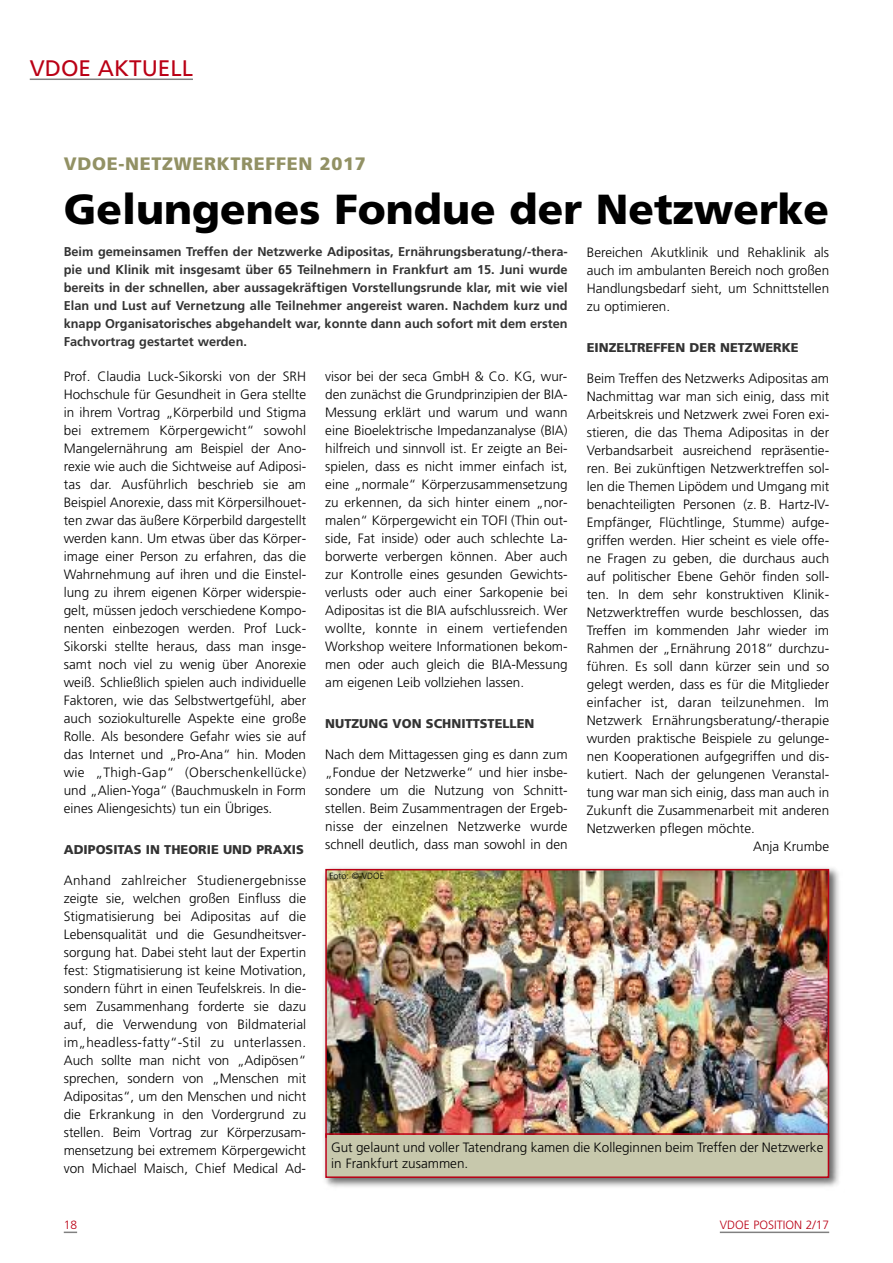
<style>
.page{position:relative;width:893px;height:1263px;background:#fff}
.page>*{position:absolute;margin:0;border:0;box-sizing:border-box;transform-origin:0 0}
.t1{font:900 42px "Frutiger";color:#000}
.t2{font:22.5px "Frutiger";color:#ba0015}
.t3{font:900 18px "Frutiger";letter-spacing:.035em;color:#929164}
.t4{font:300 13.5px/18px "Frutiger";color:#000;text-align:justify}
.t5{font:700 12.75px/18px "Frutiger";color:#333;text-align:justify}
.t6{font:900 12.75px "Frutiger";color:#333}
.t7{font:300 12px "Frutiger";color:#ba0015}
.t8{font:300 9px "Frutiger";color:#000}
</style>
<div class="page">
<hr style="left:30px;top:79px;width:163px;height:1px;background:#808080">
<svg style="left:64px;top:1231px;width:13px;height:2px"></svg>
<hr style="left:720px;top:1231px;width:109px;height:2px;background:#808080">
<img style="left:324px;top:867px;width:515px;height:320px">
<img style="left:328px;top:872px;width:498px;height:261px">
<div style="left:325px;top:869px;width:504px;height:269px;border:2px solid #ba0015"></div>
<div style="left:327px;top:1135px;width:501px;height:41px;background:#c7c8ac"></div>
<div style="left:325px;top:1133px;width:504px;height:45px;border:2px solid #ba0015"></div>
<h2 class="t2" style="left:30px;top:60px;width:165px">VDOE AKTUELL</h2>
<h3 class="t3" style="left:64px;top:156px;width:304px">VDOE-NETZWERKTREFFEN 2017</h3>
<h1 class="t1" style="left:64px;top:192px;width:767px">Gelungenes Fondue der Netzwerke</h1>
<p class="t5" style="left:64px;top:244px;width:505px">Beim gemeinsamen Treffen der Netzwerke Adipositas, Ernährungsberatung/-thera&shy;pie und Klinik mit insgesamt über 65 Teilnehmern in Frankfurt am 15. Juni wurde bereits in der schnellen, aber aussagekräftigen Vorstellungsrunde klar, mit wie viel Elan und Lust auf Vernetzung alle Teilnehmer angereist waren. Nachdem kurz und knapp Organisatorisches abgehandelt war, konnte dann auch sofort mit dem ersten Fachvortrag gestartet werden.</p>
<p class="t4" style="left:64px;top:368px;width:244px">Prof. Claudia Luck-Sikorski von der SRH Hochschule für Gesundheit in Gera stellte in ihrem Vortrag „Körperbild und Stigma bei extremem Körpergewicht“ sowohl Mangelernährung am Beispiel der Ano&shy;rexie wie auch die Sichtweise auf Adiposi&shy;tas dar. Ausführlich beschrieb sie am Beispiel Anorexie, dass mit Körpersilhouet&shy;ten zwar das äußere Körperbild dargestellt werden kann. Um etwas über das Körper&shy;image einer Person zu erfahren, das die Wahrnehmung auf ihren und die Einstel&shy;lung zu ihrem eigenen Körper widerspie&shy;gelt, müssen jedoch verschiedene Kompo&shy;nenten einbezogen werden. Prof Luck-Sikorski stellte heraus, dass man insge&shy;samt noch viel zu wenig über Anorexie weiß. Schließlich spielen auch individuelle Faktoren, wie das Selbstwertgefühl, aber auch soziokulturelle Aspekte eine große Rolle. Als besondere Gefahr wies sie auf das Internet und „Pro-Ana“ hin. Moden wie „Thigh-Gap“ (Oberschenkellücke) und „Alien-Yoga“ (Bauchmuskeln in Form eines Aliengesichts) tun ein Übriges.</p>
<p class="t6" style="left:64px;top:844px;width:242px">ADIPOSITAS IN THEORIE UND PRAXIS</p>
<p class="t4" style="left:64px;top:872px;width:244px">Anhand zahlreicher Studienergebnisse zeigte sie, welchen großen Einfluss die Stigmatisierung bei Adipositas auf die Lebensqualität und die Gesundheitsver&shy;sorgung hat. Dabei steht laut der Expertin fest: Stigmatisierung ist keine Motivation, sondern führt in einen Teufelskreis. In die&shy;sem Zusammenhang forderte sie dazu auf, die Verwendung von Bildmaterial im„headless-fatty“-Stil zu unterlassen.<br>Auch sollte man nicht von „Adipösen“ sprechen, sondern von „Menschen mit Adipositas“, um den Menschen und nicht die Erkrankung in den Vordergrund zu stellen. Beim Vortrag zur Körperzusam&shy;mensetzung bei extremem Körpergewicht von Michael Maisch, Chief Medical Ad-</p>
<p class="t4" style="left:587px;top:244px;width:244px">Bereichen Akutklinik und Rehaklinik als auch im ambulanten Bereich noch großen Handlungsbedarf sieht, um Schnittstellen zu optimieren.</p>
<p class="t6" style="left:587px;top:342px;width:213px">EINZELTREFFEN DER NETZWERKE</p>
<p class="t4" style="left:587px;top:370px;width:244px">Beim Treffen des Netzwerks Adipositas am</p>
<p class="t4" style="left:587px;top:388px;width:244px">Nachmittag war man sich einig, dass mit</p>
<p class="t4" style="left:587px;top:406px;width:244px">Arbeitskreis und Netzwerk zwei Foren exi-</p>
<p class="t4" style="left:587px;top:424px;width:244px">stieren, die das Thema Adipositas in der</p>
<p class="t4" style="left:587px;top:442px;width:244px">Verbandsarbeit ausreichend repräsentie-</p>
<p class="t4" style="left:587px;top:460px;width:244px">ren. Bei zukünftigen Netzwerktreffen sol-</p>
<p class="t4" style="left:587px;top:478px;width:244px">len die Themen Lipödem und Umgang mit</p>
<p class="t4" style="left:587px;top:496px;width:244px">benachteiligten Personen (z. B. Hartz-IV-</p>
<p class="t4" style="left:587px;top:514px;width:244px">Empfänger, Flüchtlinge, Stumme) aufge-</p>
<p class="t4" style="left:587px;top:532px;width:244px">griffen werden. Hier scheint es viele offe-</p>
<p class="t4" style="left:587px;top:550px;width:244px">ne Fragen zu geben, die durchaus auch</p>
<p class="t4" style="left:587px;top:568px;width:244px">auf politischer Ebene Gehör finden soll-</p>
<p class="t4" style="left:587px;top:586px;width:244px">ten. In dem sehr konstruktiven Klinik-</p>
<p class="t4" style="left:587px;top:604px;width:244px">Netzwerktreffen wurde beschlossen, das</p>
<p class="t4" style="left:587px;top:622px;width:244px">Treffen im kommenden Jahr wieder im</p>
<p class="t4" style="left:587px;top:640px;width:244px">Rahmen der „Ernährung 2018“ durchzu-</p>
<p class="t4" style="left:587px;top:658px;width:244px">führen. Es soll dann kürzer sein und so</p>
<p class="t4" style="left:587px;top:676px;width:244px">gelegt werden, dass es für die Mitglieder</p>
<p class="t4" style="left:587px;top:694px;width:244px">einfacher ist, daran teilzunehmen. Im</p>
<p class="t4" style="left:587px;top:712px;width:244px">Netzwerk Ernährungsberatung/-therapie</p>
<p class="t4" style="left:587px;top:730px;width:244px">wurden praktische Beispiele zu gelunge-</p>
<p class="t4" style="left:587px;top:748px;width:244px">nen Kooperationen aufgegriffen und dis-</p>
<p class="t4" style="left:587px;top:766px;width:244px">kutiert. Nach der gelungenen Veranstal-</p>
<p class="t4" style="left:587px;top:784px;width:244px">tung war man sich einig, dass man auch in</p>
<p class="t4" style="left:587px;top:802px;width:244px">Zukunft die Zusammenarbeit mit anderen</p>
<p class="t4" style="left:587px;top:820px;width:170px">Netzwerken pflegen möchte.</p>
<p class="t4" style="left:753px;top:838px;width:78px">Anja Krumbe</p>
<p class="t4" style="left:325px;top:368px;width:244px">visor bei der seca GmbH &amp; Co. KG, wur&shy;den zunächst die Grundprinzipien der BIA-Messung erklärt und warum und wann eine Bioelektrische Impedanzanalyse (BIA) hilfreich und sinnvoll ist. Er zeigte an Bei&shy;spielen, dass es nicht immer einfach ist, eine „normale“ Körperzusammensetzung zu erkennen, da sich hinter einem „nor&shy;malen“ Körpergewicht ein TOFI (Thin out&shy;side, Fat inside) oder auch schlechte La&shy;borwerte verbergen können. Aber auch zur Kontrolle eines gesunden Gewichts&shy;verlusts oder auch einer Sarkopenie bei Adipositas ist die BIA aufschlussreich. Wer wollte, konnte in einem vertiefenden Workshop weitere Informationen bekom&shy;men oder auch gleich die BIA-Messung am eigenen Leib vollziehen lassen.</p>
<p class="t6" style="left:325px;top:718px;width:211px">NUTZUNG VON SCHNITTSTELLEN</p>
<p class="t4" style="left:325px;top:746px;width:244px">Nach dem Mittagessen ging es dann zum „Fondue der Netzwerke“ und hier insbe&shy;sondere um die Nutzung von Schnitt&shy;stellen. Beim Zusammentragen der Ergeb&shy;nisse der einzelnen Netzwerke wurde schnell deutlich, dass man sowohl in den</p>
<p class="t8" style="left:330px;top:872px;width:56px">Foto: © VDOE</p>
<p class="t4" style="left:331px;top:1140px;width:494px;line-height:16.5px">Gut gelaunt und voller Tatendrang kamen die Kolleginnen beim Treffen der Netzwerke in Frankfurt zusammen.</p>
<p class="t7" style="left:64px;top:1220px;width:15px">18</p>
<p class="t7" style="left:720px;top:1220px;width:111px">VDOE POSITION 2/17</p>
</div>
